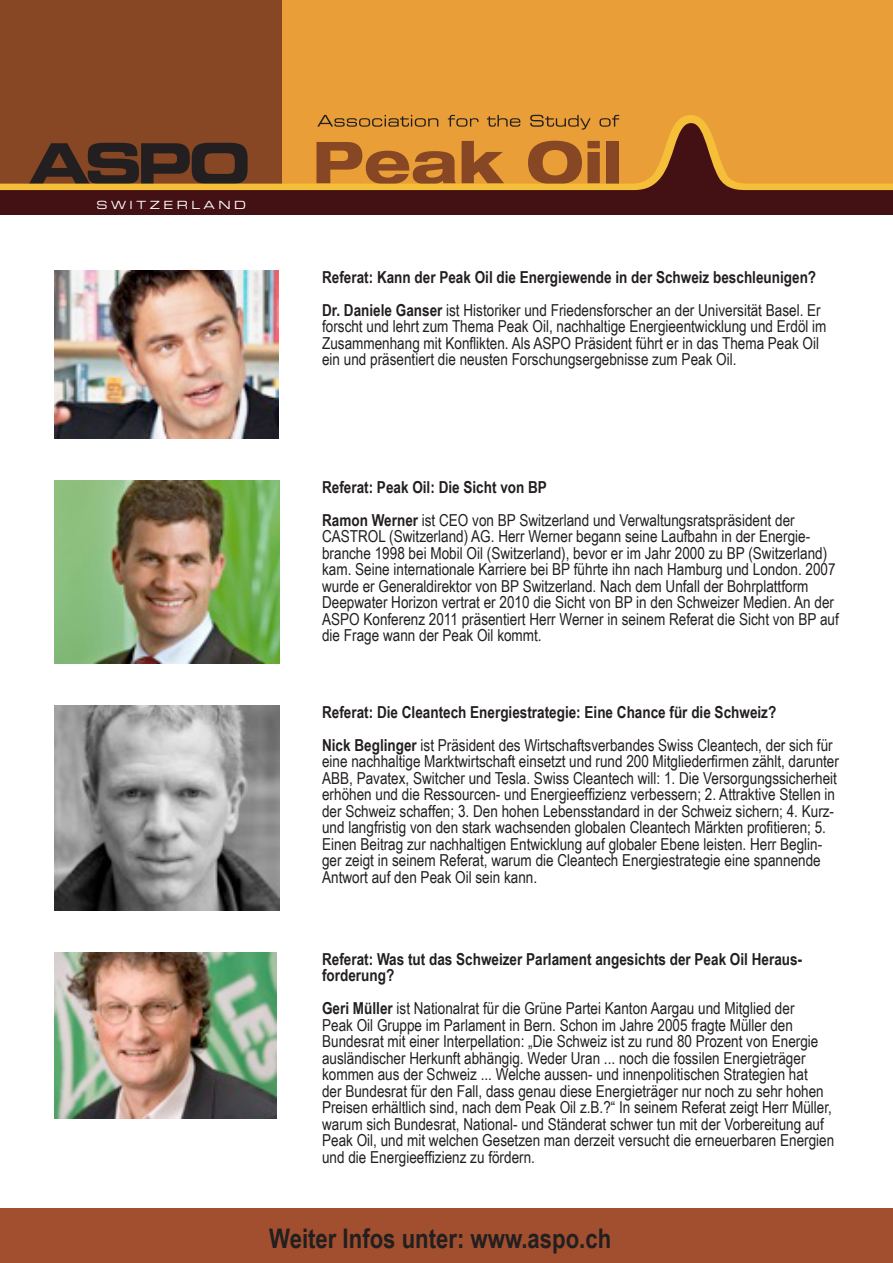
<style>
.page{position:relative;width:893px;height:1263px;background:#fff}
.page>*{position:absolute;margin:0;border:0;box-sizing:border-box;transform-origin:0 0}
.t1{font:56.25px "Eurostile Bold Extended Two";color:#231f20}
.t2{font:700 27px "Arial Narrow";color:#231f20}
.t3{font:16.5px/16.5px "Arial Narrow";color:#231f20}
.t4{font:700 16.5px/16.5px "Arial Narrow";color:#231f20}
.t5{font:11.25px "Eurostile Extended Two";letter-spacing:.31em;color:#fff}
.s1{font-weight:700}
</style>
<div class="page">
<div style="left:0;top:1209px;width:893px;height:54px;background:#a14f2e"></div>
<img style="left:54px;top:271px;width:224px;height:167px">
<img style="left:54px;top:480px;width:226px;height:183px">
<img style="left:54px;top:706px;width:226px;height:204px">
<img style="left:54px;top:952px;width:222px;height:166px">
<div style="left:205px;top:0;width:688px;height:186px;background:#ea9e37"></div>
<div style="left:0;top:0;width:282px;height:213px;background:#874724"></div>
<div style="left:0;top:188px;width:893px;height:26px;background:#431114"></div>
<svg style="left:0;top:115px;width:893px;height:76px"></svg>
<p class="t1" style="left:29px;top:124px;width:224px">ASPO</p>
<p class="t5" style="left:96px;top:197px;width:151px">SWITZERLAND</p>
<p class="t4" style="left:322px;top:268px;width:496px">Referat: Kann der Peak Oil die Energiewende in der Schweiz beschleunigen?</p>
<p class="t3" style="left:322px;top:301px;width:506px"><span class="s1">Dr. Daniele Ganser</span> ist Historiker und Friedensforscher an der Universität Basel. Er forscht und lehrt zum Thema Peak Oil, nachhaltige Energieentwicklung und Erdöl im Zusammenhang mit Konflikten. Als ASPO Präsident führt er in das Thema Peak Oil ein und präsentiert die neusten Forschungsergebnisse zum Peak Oil.</p>
<p class="t4" style="left:322px;top:478px;width:226px">Referat: Peak Oil: Die Sicht von BP</p>
<p class="t3" style="left:322px;top:511px;width:518px"><span class="s1">Ramon Werner</span> ist CEO von BP Switzerland und Verwaltungsratspräsident der CASTROL (Switzerland) AG. Herr Werner begann seine Laufbahn in der Energie&shy;branche 1998 bei Mobil Oil (Switzerland), bevor er im Jahr 2000 zu BP (Switzerland) kam. Seine internationale Karriere bei BP führte ihn nach Hamburg und London. 2007 wurde er Generaldirektor von BP Switzerland. Nach dem Unfall der Bohrplattform Deepwater Horizon vertrat er 2010 die Sicht von BP in den Schweizer Medien. An der ASPO Konferenz 2011 präsentiert Herr Werner in seinem Referat die Sicht von BP auf die Frage wann der Peak Oil kommt.</p>
<p class="t4" style="left:322px;top:703px;width:456px">Referat: Die Cleantech Energiestrategie: Eine Chance für die Schweiz?</p>
<p class="t3" style="left:322px;top:736px;width:518px"><span class="s1">Nick Beglinger</span> ist Präsident des Wirtschaftsverbandes Swiss Cleantech, der sich für eine nachhaltige Marktwirtschaft einsetzt und rund 200 Mitgliederfirmen zählt, darunter ABB, Pavatex, Switcher und Tesla. Swiss Cleantech will: 1. Die Versorgungssicherheit erhöhen und die Ressourcen- und Energieeffizienz verbessern; 2. Attraktive Stellen in der Schweiz schaffen; 3. Den hohen Lebensstandard in der Schweiz sichern; 4. Kurz&shy;und langfristig von den stark wachsenden globalen Cleantech Märkten profitieren; 5.<br>Einen Beitrag zur nachhaltigen Entwicklung auf globaler Ebene leisten. Herr Beglin&shy;ger zeigt in seinem Referat, warum die Cleantech Energiestrategie eine spannende Antwort auf den Peak Oil sein kann.</p>
<p class="t4" style="left:322px;top:950px;width:482px">Referat: Was tut das Schweizer Parlament angesichts der Peak Oil Heraus&shy;forderung?</p>
<p class="t3" style="left:322px;top:999px;width:514px"><span class="s1">Geri Müller</span> ist Nationalrat für die Grüne Partei Kanton Aargau und Mitglied der<br>Peak Oil Gruppe im Parlament in Bern. Schon im Jahre 2005 fragte Müller den Bundesrat mit einer Interpellation: „Die Schweiz ist zu rund 80 Prozent von Energie ausländischer Herkunft abhängig. Weder Uran ... noch die fossilen Energieträger kommen aus der Schweiz ... Welche aussen- und innenpolitischen Strategien hat<br>der Bundesrat für den Fall, dass genau diese Energieträger nur noch zu sehr hohen Preisen erhältlich sind, nach dem Peak Oil z.B.?“ In seinem Referat zeigt Herr Müller, warum sich Bundesrat, National- und Ständerat schwer tun mit der Vorbereitung auf Peak Oil, und mit welchen Gesetzen man derzeit versucht die erneuerbaren Energien und die Energieeffizienz zu fördern.</p>
<p class="t2" style="left:269px;top:1217px;width:344px">Weiter Infos unter: www.aspo.ch</p>
</div>
